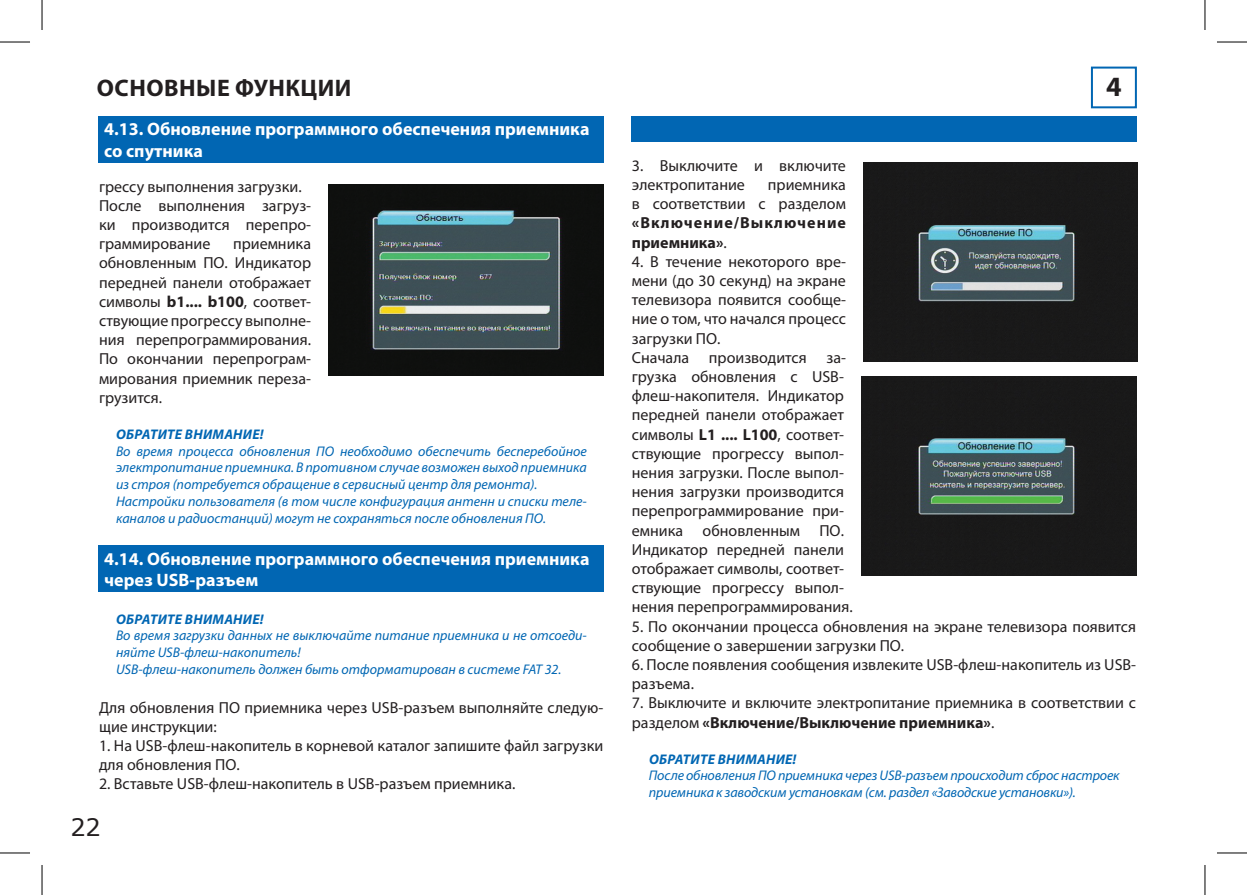
<style>
.page{position:relative;width:1247px;height:895px;background:#fff}
.page>*{position:absolute;margin:0;border:0;box-sizing:border-box;transform-origin:0 0}
.t1{font:700 28px "Myriad Pro";color:#231f20}
.t2{font:700 24px "Myriad Pro";letter-spacing:.02em;color:#231f20}
.t3{font:24px "Verdana";color:#231f20}
.t4{font:700 18px/21.6px "Myriad Pro";color:#fff}
.t5{font:16px/19.2px "Myriad Pro";color:#231f20}
.t6{font:700 16px/19.2px "Myriad Pro";letter-spacing:.065em;color:#231f20}
.t7{font:italic 14px/16.8px "Myriad Pro";color:#0166b3}
.t8{font:italic 700 14px "Myriad Pro";letter-spacing:.02em;color:#0166b3}
.s1{font-weight:700}
.s2{font-weight:400}
</style>
<div class="page">
<div style="left:98px;top:116px;width:505px;height:46px;background:#0166b3"></div>
<div style="left:98px;top:545px;width:505px;height:47px;background:#0166b3"></div>
<div style="left:631px;top:116px;width:505px;height:26px;background:#0166b3"></div>
<div style="left:1090px;top:67px;width:46px;height:41px;border:2px solid #0166b3"></div>
<img style="left:328px;top:184px;width:276px;height:192px">
<img style="left:861px;top:376px;width:275px;height:199px">
<img style="left:863px;top:162px;width:273px;height:199px">
<hr style="left:0;top:42px;width:30px;height:1px;background:#000">
<hr style="left:1216px;top:42px;width:30px;height:1px;background:#000">
<hr style="left:0;top:852px;width:30px;height:1px;background:#000">
<hr style="left:1216px;top:852px;width:30px;height:1px;background:#000">
<hr style="left:42px;top:0;width:1px;height:30px;background:#000">
<hr style="left:42px;top:865px;width:1px;height:30px;background:#000">
<hr style="left:1204px;top:0;width:1px;height:30px;background:#000">
<hr style="left:1204px;top:865px;width:1px;height:30px;background:#000">
<h2 class="t2" style="left:97px;top:73px;width:18px">ОСНО</h2>
<h2 class="t2" style="left:164px;top:73px;width:170px">ВНЫЕ ФУНКЦИИ</h2>
<p class="t4" style="left:104px;top:118px;width:487px">4.13. Обновление программного обеспечения приемника со спутника</p>
<p class="t5" style="left:99px;top:176px;width:214px">грессу выполнения загрузки.<br>После выполнения загруз&shy;ки производится перепро&shy;граммирование</p>
<p class="t5" style="left:99px;top:234px;width:214px;text-align:justify;text-indent:134px">приемника обновленным ПО. Индикатор передней панели отображает символы <span class="s1">b1.... b100</span>, соответ&shy;ствующие прогрессу выполне&shy;ния перепрограммирования.<br>По окончании перепрограм&shy;мирования приемник переза&shy;грузится.</p>
<p class="t8" style="left:116px;top:425px;width:149px">ОБРАТИТЕ ВНИМАНИЕ!</p>
<p class="t7" style="left:116px;top:442px;width:472px">Во время процесса обновления ПО необходимо обеспечить бесперебойное электропитание приемника. В противном случае возможен выход приемника из строя (потребуется обращение в сервисный центр для ремонта).<br>Настройки пользователя (в том числе конфигурация антенн и списки теле&shy;каналов и радиостанций) могут не сохраняться после обновления ПО.</p>
<p class="t4" style="left:104px;top:547px;width:487px">4.14. Обновление программного обеспечения приемника через USB-разъем</p>
<p class="t8" style="left:116px;top:610px;width:149px">ОБРАТИТЕ ВНИМАНИЕ!</p>
<p class="t7" style="left:116px;top:627px;width:472px">Во время загрузки данных не выключайте питание приемника и не отсоеди&shy;няйте USB-флеш-накопитель!<br>USB-флеш-накопитель должен быть отформатирован в системе FAT 32.</p>
<p class="t5" style="left:99px;top:697px;width:506px">Для обновления ПО приемника через USB-разъем выполняйте следую&shy;щие инструкции:</p>
<p class="t5" style="left:99px;top:735px;width:506px">1. На USB-флеш-накопитель в корневой каталог запишите файл загрузки для обновления ПО.</p>
<p class="t5" style="left:99px;top:774px;width:418px">2. Вставьте USB-флеш-накопитель в USB-разъем приемника.</p>
<h2 class="t3" style="left:70px;top:810px;width:32px">22</h2>
<h1 class="t1" style="left:1106px;top:69px;width:17px">4</h1>
<p class="t5" style="left:631px;top:155px;width:216px">3. Выключите и включите электропитание</p>
<p class="t5" style="left:631px;top:175px;width:216px;text-align:right">приемника<br>в соответствии с разделом</p>
<p class="t6" style="left:631px;top:213px;width:216px">«Включение/Выключение приемника»<span class="s2">.</span></p>
<p class="t5" style="left:631px;top:251px;width:222px">4. В течение некоторого вре&shy;мени (до 30 секунд) на экране телевизора появится сообще&shy;ние о том, что начался процесс загрузки ПО.<br>Сначала производится за&shy;грузка обновления с USB&shy;флеш-накопителя. Индикатор передней панели отображает символы <span class="s1">L1 .... L100</span>, соответ&shy;ствующие прогрессу выпол&shy;нения загрузки. После выпол&shy;нения загрузки производится перепрограммирование при&shy;емника обновленным ПО.<br>Индикатор передней панели отображает символы, соответ&shy;ствующие прогрессу выпол&shy;нения перепрограммирования.</p>
<p class="t5" style="left:631px;top:616px;width:505px">5. По окончании процесса обновления на экране телевизора появится сообщение о завершении загрузки ПО.</p>
<p class="t5" style="left:631px;top:655px;width:506px">6. После появления сообщения извлеките USB-флеш-накопитель из USB&shy;разъема.</p>
<p class="t5" style="left:631px;top:693px;width:505px">7. Выключите и включите электропитание приемника в соответствии с разделом <span class="s1">«Включение/Выключение приемника»</span>.</p>
<p class="t8" style="left:649px;top:750px;width:149px">ОБРАТИТЕ ВНИМАНИЕ!</p>
<p class="t7" style="left:648px;top:767px;width:472px">После обновления ПО приемника через USB-разъем происходит сброс настроек приемника к заводским установкам (см. раздел «Заводские установки»).</p>
</div>
